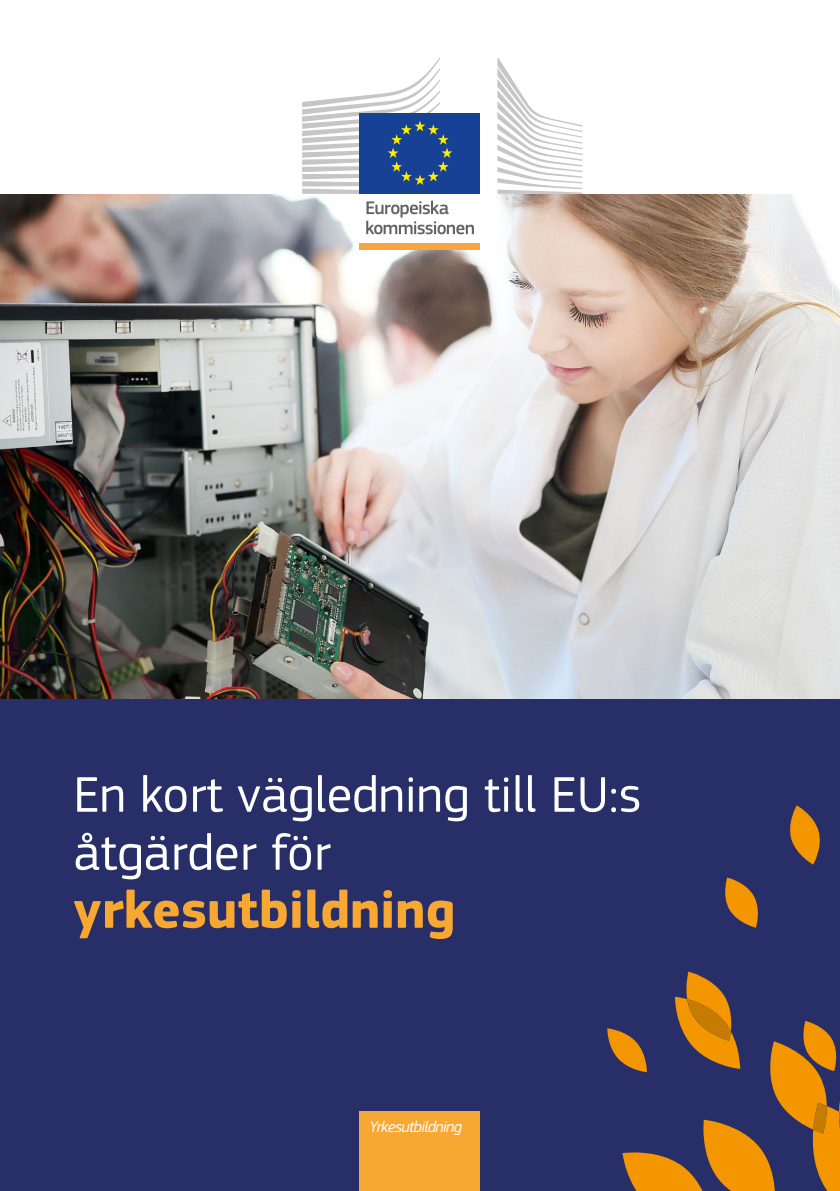
<style>
.page{position:relative;width:840px;height:1191px;background:#fff}
.page>*{position:absolute;margin:0;border:0;box-sizing:border-box;transform-origin:0 0}
.Main_title{font:700 54px "EC Square Sans Pro";color:#f7a833}
.Main_title-2{font:52px/58px "EC Square Sans Pro";color:#fff}
.t1{font:italic 16px "EC Square Sans Pro";letter-spacing:-.03em;color:#fff}
</style>
<div class="page">
<div style="left:0;top:699px;width:839px;height:492px;background:#282e67"></div>
<img style="left:0;top:194px;width:839px;height:505px">
<div style="left:359px;top:1111px;width:121px;height:80px;background:#f7a833"></div>
<svg style="left:725px;top:877px;width:33px;height:50px"></svg>
<svg style="left:790px;top:805px;width:30px;height:59px"></svg>
<svg style="left:607px;top:971px;width:232px;height:220px"></svg>
<div style="left:359px;top:191px;width:121px;height:54px;background:#fff"></div>
<div style="left:359px;top:113px;width:121px;height:81px;background:#164194"></div>
<svg style="left:302px;top:59px;width:150px;height:135px"></svg>
<div style="left:359px;top:243px;width:121px;height:7px;background:#f7a541"></div>
<svg style="left:497px;top:59px;width:85px;height:135px"></svg>
<svg style="left:366px;top:201px;width:107px;height:33px"></svg>
<h1 class="Main_title-2" style="left:73px;top:766px;width:569px">En kort vägledning till EU:s åtgärder för</h1>
<h1 class="Main_title" style="left:73px;top:877px;width:383px">yrkesutbildning</h1>
<p class="t1" style="left:369px;top:1117px;width:94px">Yrkesutbildning</p>
</div>
